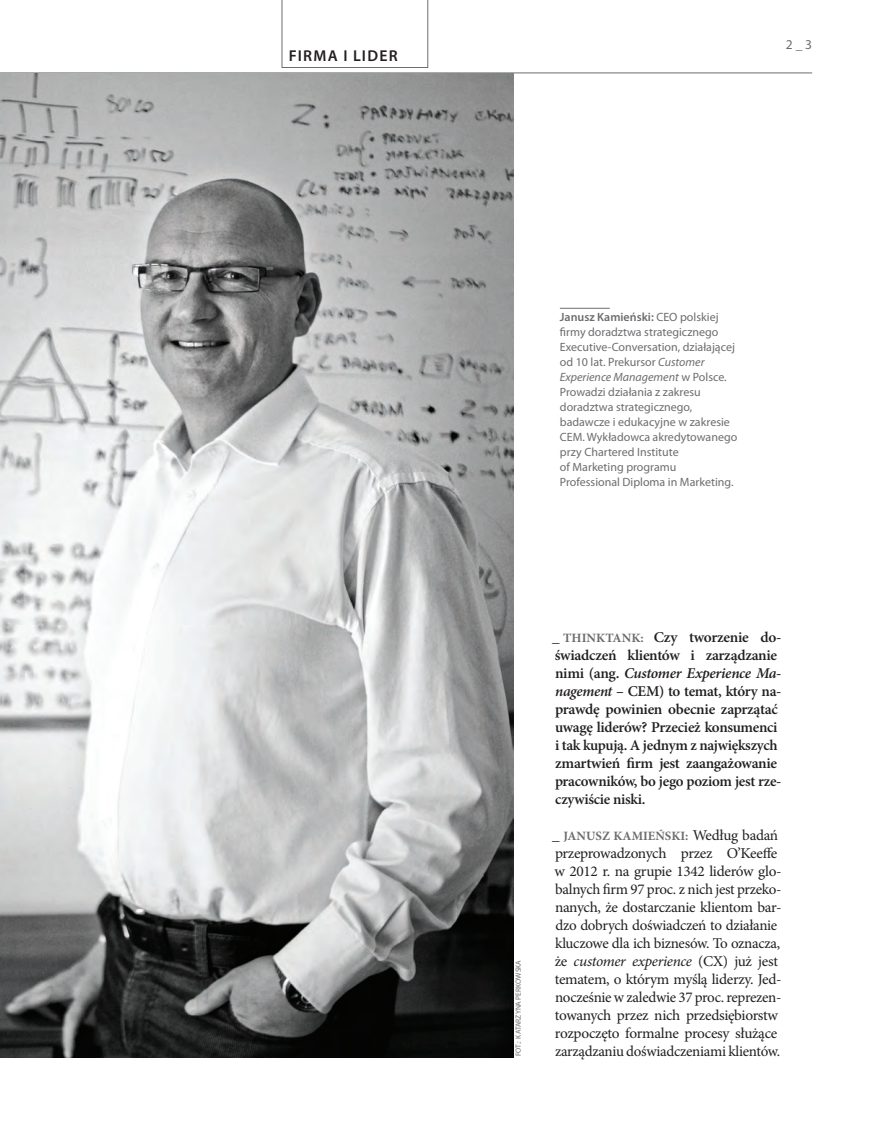
<style>
.page{position:relative;width:876px;height:1127px;background:#fff}
.page>*{position:absolute;margin:0;border:0;box-sizing:border-box;transform-origin:0 0}
.Nawigacja_Kwadrat{font:600 15.75px "Myriad Pro";letter-spacing:.085em;color:#231f20}
.WYWIAD_-_Tekst{font:15px/18px "Minion Pro";letter-spacing:-.02em;color:#231f20}
.WYWIAD_pytanie{font:600 15px/18px "Minion Pro";letter-spacing:-.02em;color:#231f20}
.Numery_stron{font:13.5px "Myriad Pro";color:#6c6d70}
.WYWIAD_-_Tekst-2{font:700 12.75px "Minion Pro";color:#6c6d70}
.AUTOR_biogr{font:12px/15px "Myriad Pro";color:#6c6d70}
.FOT_autor{font:7.5px "Myriad Pro";color:#6c6d70}
.s1{font-weight:600}
.s2{font-style:italic}
.s3{font-weight:400}
.s4{font-weight:700;font-size:12.75px;color:#6c6d70}
.s5{font-weight:400;font-size:15px;color:#231f20}
</style>
<div class="page">
<svg style="left:282px;top:0;width:146px;height:68px"></svg>
<hr style="left:0;top:73px;width:812px;height:1px;background:#6c6d70">
<img style="left:0;top:73px;width:513px;height:984px">
<hr style="left:560px;top:308px;width:50px;height:1px;background:#6c6d70">
<p class="Nawigacja_Kwadrat" style="left:289px;top:46px;width:111px">FIRMA I LIDER</p>
<p class="Numery_stron" style="left:786px;top:36px;width:28px">2 _ 3</p>
<p class="AUTOR_biogr" style="left:560px;top:309px;width:179px"><span class="s1">Janusz Kamieński:</span> CEO polskiej firmy doradztwa strategicznego<br>Executive-Conversation, działającej od 10 lat. Prekursor <span class="s2">Customer<br>Experience Management</span> w Polsce.<br>Prowadzi działania z zakresu doradztwa strategicznego, badawcze i edukacyjne w zakresie<br>CEM. Wykładowca akredytowanego przy Chartered Institute<br>of Marketing programu<br>Professional Diploma in Marketing.</p>
<p class="FOT_autor" style="left:514px;top:1056px;width:98px;rotate:-90deg">FOT.: KATARZYNA PERKOWSKA</p>
<p class="WYWIAD_pytanie" style="left:552px;top:628px;width:231px"><span class="s3">_</span> <span class="s4">THINKTANK:</span> Czy tworzenie do&shy;świadczeń klientów i zarządzanie nimi (ang. <span class="s2">Customer Experience Ma&shy;nagement</span> – CEM) to temat, który na&shy;prawdę powinien obecnie zaprzątać uwagę liderów? Przecież konsumenci i tak kupują. A jednym z największych zmartwień firm jest zaangażowanie pracowników, bo jego poziom jest rze&shy;czywiście niski.</p>
<p class="WYWIAD_-_Tekst-2" style="left:552px;top:827px;width:228px"><span class="s5">_</span> JANUSZ KAMIEŃSKI: <span class="s5">Według badań</span></p>
<p class="WYWIAD_-_Tekst" style="left:554px;top:844px;width:229px">przeprowadzonych przez O’Keeffe w 2012 r. na grupie 1342 liderów glo&shy;balnych firm 97 proc. z nich jest przeko&shy;nanych, że dostarczanie klientom bar&shy;dzo dobrych doświadczeń to działanie kluczowe dla ich biznesów. To oznacza, że <span class="s2">customer experience</span> (CX) już jest tematem, o którym myślą liderzy. Jed&shy;nocześnie w zaledwie 37 proc. reprezen&shy;towanych przez nich przedsiębiorstw rozpoczęto formalne procesy służące zarządzaniu doświadczeniami klientów.</p>
</div>
